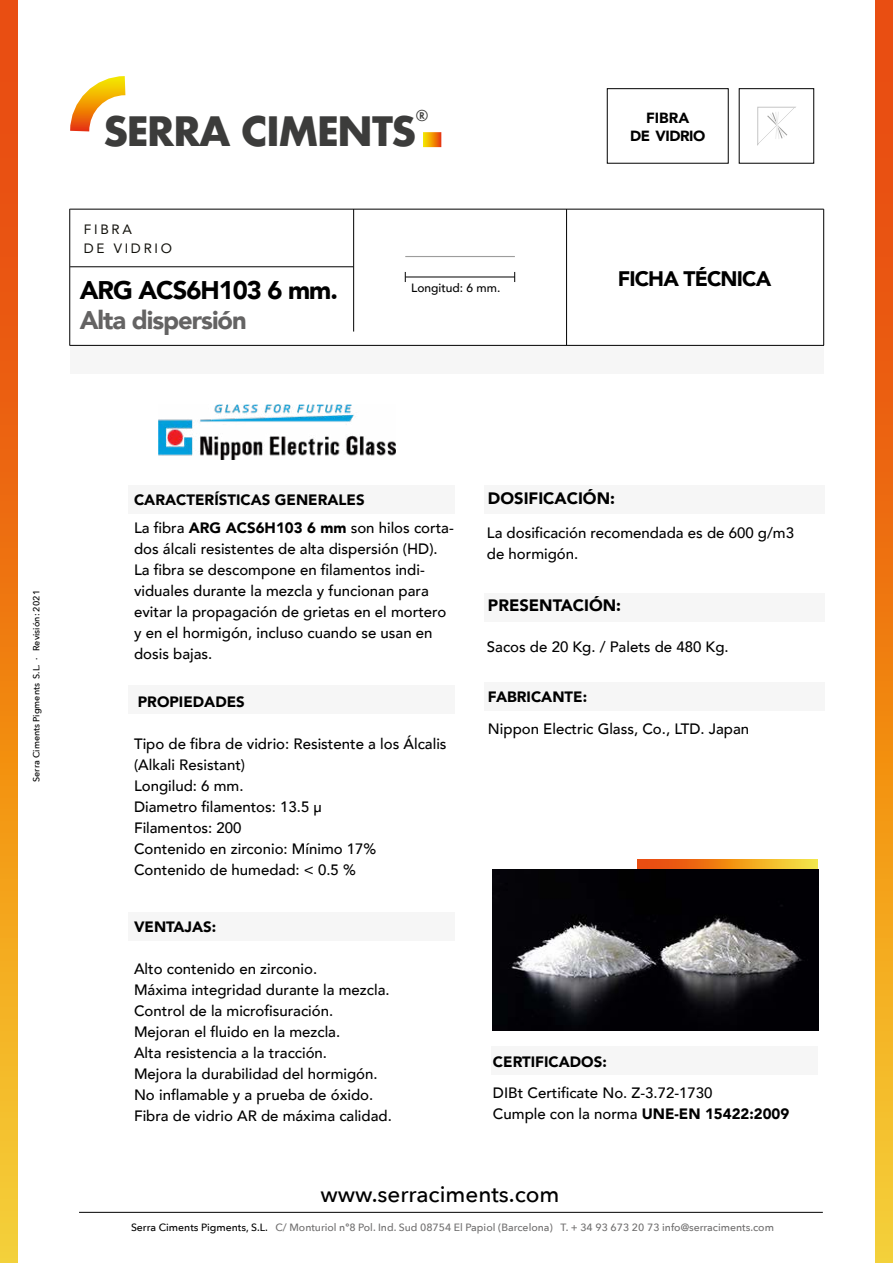
<style>
.page{position:relative;width:893px;height:1263px;background:#fff}
.page>*{position:absolute;margin:0;border:0;box-sizing:border-box;transform-origin:0 0}
.t1{font:700 39.3px "Futura";letter-spacing:-.05em;color:#3c3c3b}
.t2{font:900 25.5px "Avenir";letter-spacing:-.04em;color:#000}
.t3{font:900 25.5px "Avenir";letter-spacing:-.04em;color:#646363}
.t4{font:500 22.5px "Avenir Next";color:#000}
.t5{font:900 21px "Avenir";letter-spacing:-.04em;color:#000}
.t6{font:900 16.5px "Avenir";color:#000}
.t7{font:500 15px/21px "Avenir";color:#000}
.t8{font:900 15px/28.5px "Avenir";color:#000}
.t9{font:900 14.7px/18px "Avenir";letter-spacing:-.03em;color:#000;text-align:center}
.t10{font:500 14.7px "Futura";color:#3c3c3b}
.t11{font:13.5px/19.5px "Avenir";letter-spacing:.2em;color:#12110c}
.t12{font:500 12px "Avenir";color:#000}
.t13{font:500 10.5px "Avenir Next";color:#706f6f}
.t14{font:500 9px "Avenir Next";color:#000}
.s1{font-weight:500}
.s2{font-weight:900}
.s3{color:#000}
</style>
<div class="page">
<div style="left:70px;top:346px;width:753px;height:28px;background:#f6f6f6"></div>
<hr style="left:70px;top:266px;width:283px;height:1px;background:#000">
<hr style="left:79px;top:1212px;width:744px;height:1px;background:#000">
<svg style="left:0;top:0;width:18px;height:1263px;background:#ee8218"></svg>
<svg style="left:875px;top:0;width:18px;height:1263px;background:#ee8218"></svg>
<hr style="left:70px;top:209px;width:754px;height:1px;background:#000">
<hr style="left:69px;top:345px;width:755px;height:1px;background:#000">
<hr style="left:69px;top:209px;width:1px;height:136px;background:#000">
<div style="left:607px;top:88px;width:121px;height:75px;border:1px solid #000"></div>
<svg style="left:637px;top:859px;width:181px;height:10px;background:#ef8f1f"></svg>
<img style="left:493px;top:869px;width:325px;height:161px">
<div style="left:128px;top:485px;width:327px;height:29px;background:#f6f6f6"></div>
<div style="left:128px;top:685px;width:327px;height:29px;background:#f6f6f6"></div>
<div style="left:128px;top:912px;width:327px;height:29px;background:#f6f6f6"></div>
<div style="left:485px;top:485px;width:340px;height:29px;background:#f6f6f6"></div>
<div style="left:485px;top:593px;width:340px;height:28px;background:#f6f6f6"></div>
<div style="left:485px;top:682px;width:340px;height:29px;background:#f6f6f6"></div>
<svg style="left:423px;top:132px;width:18px;height:15px"></svg>
<svg style="left:70px;top:76px;width:56px;height:56px"></svg>
<hr style="left:353px;top:209px;width:1px;height:123px;background:#000">
<hr style="left:566px;top:209px;width:1px;height:136px;background:#000">
<hr style="left:823px;top:209px;width:1px;height:136px;background:#000">
<hr style="left:405px;top:256px;width:110px;height:1px;background:#9d9d9c">
<hr style="left:405px;top:277px;width:110px;height:1px;background:#000">
<img style="left:158px;top:405px;width:238px;height:54px">
<div style="left:491px;top:1046px;width:327px;height:29px;background:#f6f6f6"></div>
<svg style="left:758px;top:107px;width:37px;height:38px"></svg>
<p class="t10" style="left:416px;top:105px;width:14px">®</p>
<h1 class="t1" style="left:103px;top:103px;width:315px">SERRA CIMENTS</h1>
<p class="t11" style="left:84px;top:219px;width:90px">FIBRA<br>DE VIDRIO</p>
<h2 class="t2" style="left:80px;top:268px;width:260px">ARG ACS6H103 6 mm.</h2>
<h2 class="t3" style="left:80px;top:298px;width:169px">Alta dispersión</h2>
<p class="t12" style="left:411px;top:277px;width:91px">Longitud: 6 mm.</p>
<p class="t9" style="left:630px;top:108px;width:77px">FIBRA<br>DE VIDRIO</p>
<h3 class="t5" style="left:618px;top:260px;width:155px">FICHA TÉCNICA</h3>
<p class="t14" style="left:29px;top:782px;width:193px;rotate:-90deg">Serra Ciments Pigments S.L. · Revisión: 2021</p>
<p class="t8" style="left:134px;top:485px;width:321px">CARACTERÍSTICAS GENERALES<br><span class="s1">La fibra</span> ARG ACS6H103 6 mm <span class="s1">son hilos corta-</span></p>
<p class="t7" style="left:134px;top:538px;width:314px">dos álcali resistentes de alta dispersión (HD).<br>La fibra se descompone en filamentos indi&shy;viduales durante la mezcla y funcionan para evitar la propagación de grietas en el mortero y en el hormigón, incluso cuando se usan en dosis bajas.</p>
<p class="t8" style="left:138px;top:687px;width:108px">PROPIEDADES</p>
<p class="t7" style="left:134px;top:733px;width:314px">Tipo de fibra de vidrio: Resistente a los Álcalis (Alkali Resistant)<br>Longilud: 6 mm.<br>Diametro filamentos: 13.5 µ<br>Filamentos: 200<br>Contenido en zirconio: Mínimo 17%<br>Contenido de humedad: &lt; 0.5 %</p>
<p class="t8" style="left:134px;top:912px;width:84px">VENTAJAS:</p>
<p class="t7" style="left:134px;top:958px;width:259px">Alto contenido en zirconio.<br>Máxima integridad durante la mezcla.<br>Control de la microfisuración.<br>Mejoran el fluido en la mezcla.<br>Alta resistencia a la tracción.<br>Mejora la durabilidad del hormigón.<br>No inflamable y a prueba de óxido.<br>Fibra de vidrio AR de máxima calidad.</p>
<p class="t6" style="left:488px;top:484px;width:129px">DOSIFICACIÓN:</p>
<p class="t7" style="left:487px;top:521px;width:309px">La dosificación recomendada es de 600 g/m3 de hormigón.</p>
<p class="t6" style="left:488px;top:591px;width:135px">PRESENTACIÓN:</p>
<p class="t7" style="left:487px;top:635px;width:243px">Sacos de 20 Kg. / Palets de 480 Kg.</p>
<p class="t8" style="left:488px;top:682px;width:101px">FABRICANTE:</p>
<p class="t7" style="left:488px;top:717px;width:263px">Nippon Electric Glass, Co., LTD. Japan</p>
<p class="t8" style="left:493px;top:1047px;width:115px">CERTIFICADOS:</p>
<p class="t7" style="left:493px;top:1082px;width:298px">DIBt Certificate No. Z-3.72-1730<br>Cumple con la norma <span class="s2">UNE-EN 15422:2009</span></p>
<h3 class="t4" style="left:320px;top:1175px;width:241px">www.serraciments.com</h3>
<p class="t13" style="left:131px;top:1218px;width:644px"><span class="s3">Serra Ciments Pigments, S.L.</span> C/ Monturiol nº8 Pol. Ind. Sud 08754 El Papiol (Barcelona) T. + 34 93 673 20 73 info@serraciments.com</p>
</div>
